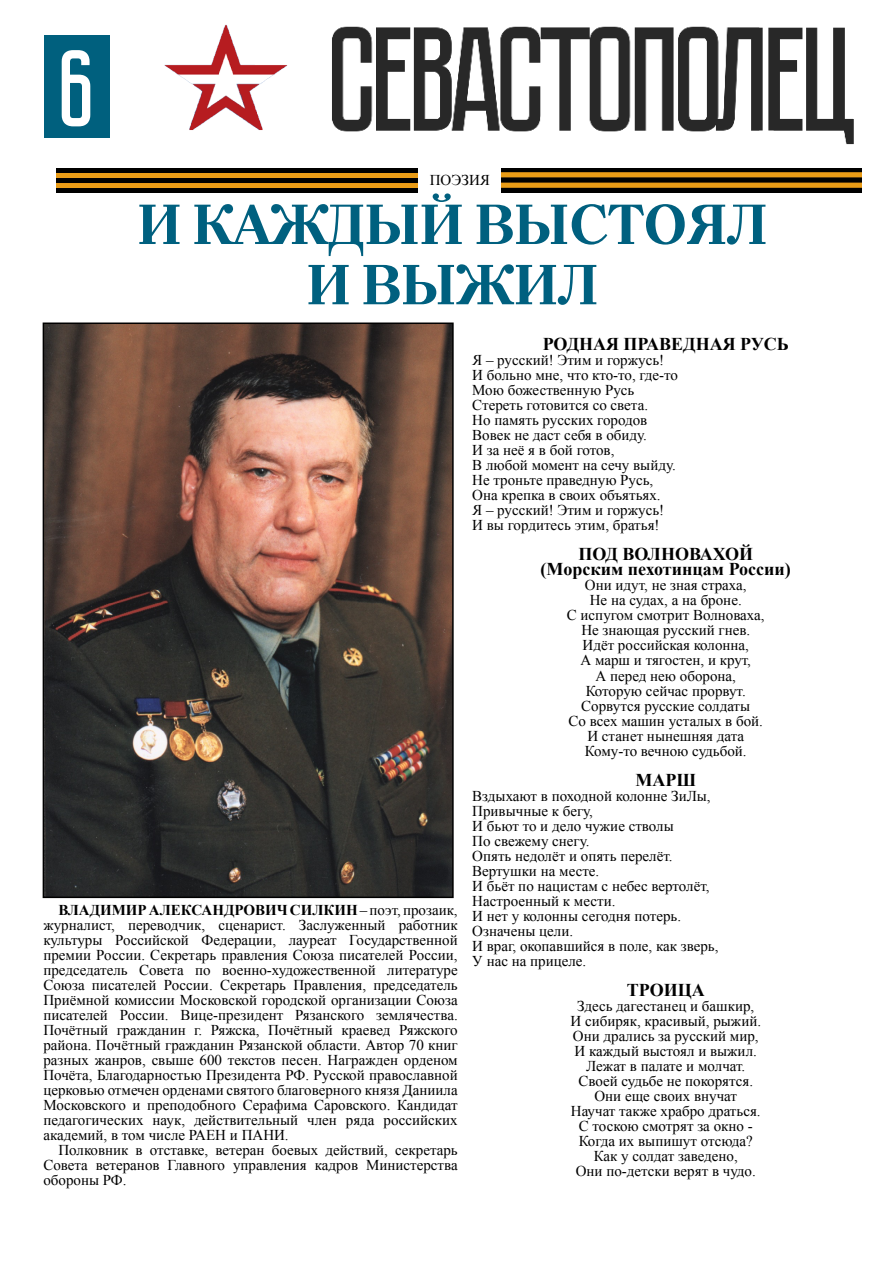
<style>
.page{position:relative;width:893px;height:1263px;background:#fff}
.page>*{position:absolute;margin:0;border:0;box-sizing:border-box;transform-origin:0 0}
.t1{font:700 108px "Pobeda";color:#fff}
.t2{font:700 58.8px/60.3px "Brygada 1918";color:#00607f;text-align:center}
.t3{font:700 18px/15px "Times New Roman";color:#000;text-align:center}
.t4{font:15px/15px "Times New Roman";color:#000;text-align:justify}
.s1{font-weight:700}
</style>
<div class="page">
<img style="left:501px;top:168px;width:360px;height:24px">
<img style="left:332px;top:26px;width:522px;height:118px">
<div style="left:44px;top:35px;width:66px;height:102px;background:#00607e"></div>
<img style="left:56px;top:169px;width:361px;height:24px">
<img style="left:164px;top:24px;width:124px;height:106px">
<img style="left:46px;top:325px;width:405px;height:570px">
<div style="left:43px;top:322px;width:411px;height:576px;border:2px solid #000"></div>
<h1 class="t1" style="left:62px;top:29px;width:44px">6</h1>
<p class="t4" style="left:430px;top:173px;width:33px">поэзия</p>
<h2 class="t2" style="left:138px;top:197px;width:631px">И КАЖДЫЙ ВЫСТОЯЛ<br>И ВЫЖИЛ</h2>
<p class="t4" style="left:43px;top:902px;width:416px;text-indent:15px"><span class="s1">ВЛАДИМИР АЛЕКСАНДРОВИЧ СИЛКИН</span> – поэт, прозаик, журналист, переводчик, сценарист. Заслуженный работник культуры Российской Федерации, лауреат Государственной премии России. Секретарь правления Союза писателей России, председатель Совета по военно-художественной литературе Союза писателей России. Секретарь Правления, председатель Приёмной комиссии Московской городской организации Союза писателей России. Вице-президент Рязанского землячества.<br>Почётный гражданин г. Ряжска, Почётный краевед Ряжского района. Почётный гражданин Рязанской области. Автор 70 книг разных жанров, свыше 600 текстов песен. Награжден орденом Почёта, Благодарностью Президента РФ. Русской православной церковью отмечен орденами святого благоверного князя Даниила Московского и преподобного Серафима Саровского. Кандидат педагогических наук, действительный член ряда российских академий, в том числе РАЕН и ПАНИ.</p>
<p class="t4" style="left:43px;top:1142px;width:416px;text-indent:15px">Полковник в отставке, ветеран боевых действий, секретарь Совета ветеранов Главного управления кадров Министерства обороны РФ.</p>
<p class="t3" style="left:543px;top:336px;width:248px">РОДНАЯ ПРАВЕДНАЯ РУСЬ</p>
<p class="t4" style="left:472px;top:353px;width:207px;text-align:left">Я – русский! Этим и горжусь!<br>И больно мне, что кто-то, где-то<br>Мою божественную Русь<br>Стереть готовится со света.<br>Но память русских городов<br>Вовек не даст себя в обиду.<br>И за неё я в бой готов,<br>В любой момент на сечу выйду.<br>Не троньте праведную Русь,<br>Она крепка в своих объятьях.<br>Я – русский! Этим и горжусь!<br>И вы гордитесь этим, братья!</p>
<p class="t3" style="left:541px;top:546px;width:252px">ПОД ВОЛНОВАХОЙ (Морским пехотинцам России)</p>
<p class="t4" style="left:567px;top:578px;width:199px;text-align:center">Они идут, не зная страха,<br>Не на судах, а на броне.<br>С испугом смотрит Волноваха,<br>Не знающая русский гнев.<br>Идёт российская колонна,<br>А марш и тягостен, и крут,<br>А перед нею оборона,<br>Которую сейчас прорвут.<br>Сорвутся русские солдаты<br>Со всех машин усталых в бой.<br>И станет нынешняя дата<br>Кому-то вечною судьбой.</p>
<p class="t3" style="left:635px;top:771px;width:62px">МАРШ</p>
<p class="t4" style="left:472px;top:788px;width:248px;text-align:left">Вздыхают в походной колонне ЗиЛы,<br>Привычные к бегу,<br>И бьют то и дело чужие стволы<br>По свежему снегу.<br>Опять недолёт и опять перелёт.<br>Вертушки на месте.<br>И бьёт по нацистам с небес вертолёт,<br>Настроенный к мести.<br>И нет у колонны сегодня потерь.<br>Означены цели.<br>И враг, окопавшийся в поле, как зверь,<br>У нас на прицеле.</p>
<p class="t3" style="left:627px;top:981px;width:79px">ТРОИЦА</p>
<p class="t4" style="left:570px;top:998px;width:192px;text-align:center">Здесь дагестанец и башкир,<br>И сибиряк, красивый, рыжий.<br>Они дрались за русский мир,<br>И каждый выстоял и выжил.<br>Лежат в палате и молчат.<br>Своей судьбе не покорятся.<br>Они еще своих внучат<br>Научат также храбро драться.<br>С тоскою смотрят за окно -<br>Когда их выпишут отсюда?<br>Как у солдат заведено,<br>Они по-детски верят в чудо.</p>
</div>
